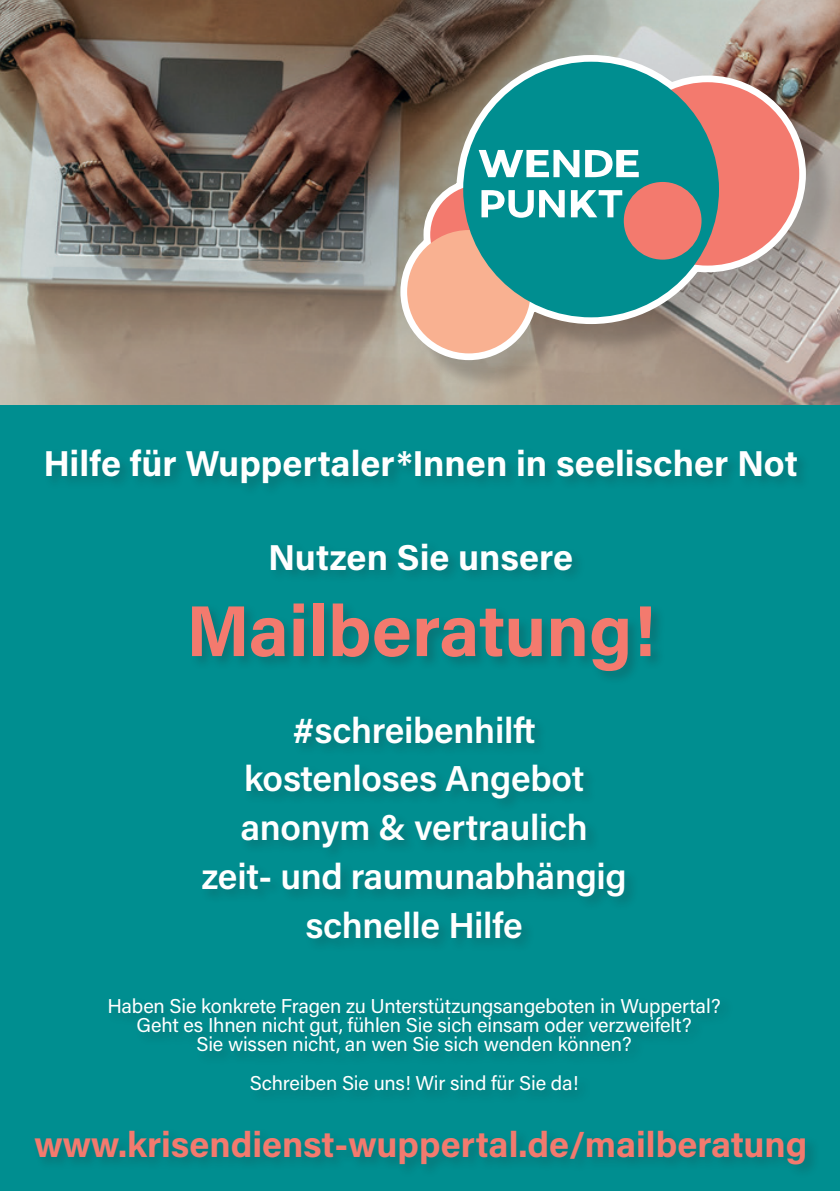
<style>
.page{position:relative;width:840px;height:1191px;background:#fff}
.page>*{position:absolute;margin:0;border:0;box-sizing:border-box;transform-origin:0 0}
.t1{font:700 72px "Acumin Pro";color:#f37a6e}
.t2{font:600 36px/48.8px "Acumin Pro";letter-spacing:-.01em;color:#fff;text-align:center}
.t3{font:700 36px "Acumin Pro";color:#fff}
.t4{font:700 35.8px "Acumin Pro";color:#f37a6e}
.t5{font:20px/19.2px "Acumin Pro";letter-spacing:-.01em;color:#fff;text-align:center}
</style>
<div class="page">
<div style="left:0;top:405px;width:839px;height:786px;background:#008e90"></div>
<img style="left:0;top:0;width:839px;height:405px">
<div style="left:44px;top:446px;width:766px;height:51px;background:#018a8c"></div>
<div style="left:189px;top:540px;width:476px;height:145px;background:#231f20;opacity:.22"></div>
<div style="left:33px;top:1127px;width:786px;height:51px;background:#018a8c"></div>
<div style="left:409px;top:64px;width:427px;height:327px;background:#231f20;opacity:.22"></div>
<svg style="left:393px;top:48px;width:419px;height:319px;background:#a2968c"></svg>
<div style="left:430px;top:185px;width:99px;height:99px;background:#f37a6e;border-radius:50%"></div>
<div style="left:407px;top:230px;width:123px;height:123px;background:#f9b191;border-radius:50%"></div>
<div style="left:615px;top:82px;width:183px;height:183px;background:#f37a6e;border-radius:50%"></div>
<div style="left:463px;top:62px;width:255px;height:255px;background:#008e90;border-radius:50%"></div>
<svg style="left:478px;top:150px;width:160px;height:27px"></svg>
<svg style="left:481px;top:190px;width:83px;height:28px"></svg>
<svg style="left:570px;top:190px;width:52px;height:27px"></svg>
<div style="left:623px;top:182px;width:78px;height:78px;background:#f37a6e;border-radius:50%"></div>
<h2 class="t3" style="left:43px;top:438px;width:755px">Hilfe für Wuppertaler*Innen in seelischer Not</h2>
<h2 class="t3" style="left:268px;top:532px;width:306px">Nutzen Sie unsere</h2>
<h1 class="t1" style="left:186px;top:580px;width:470px">Mailberatung!</h1>
<h2 class="t2" style="left:201px;top:704px;width:426px">#schreibenhilft kostenloses Angebot anonym &amp; vertraulich zeit- und raumunabhängig schnelle Hilfe</h2>
<p class="t5" style="left:107px;top:995px;width:614px">Haben Sie konkrete Fragen zu Unterstützungsangeboten in Wuppertal?<br>Geht es Ihnen nicht gut, fühlen Sie sich einsam oder verzweifelt?<br>Sie wissen nicht, an wen Sie sich wenden können?</p>
<p class="t5" style="left:249px;top:1072px;width:330px">Schreiben Sie uns! Wir sind für Sie da!</p>
<h3 class="t4" style="left:34px;top:1119px;width:774px">www.krisendienst-wuppertal.de/mailberatung</h3>
</div>
